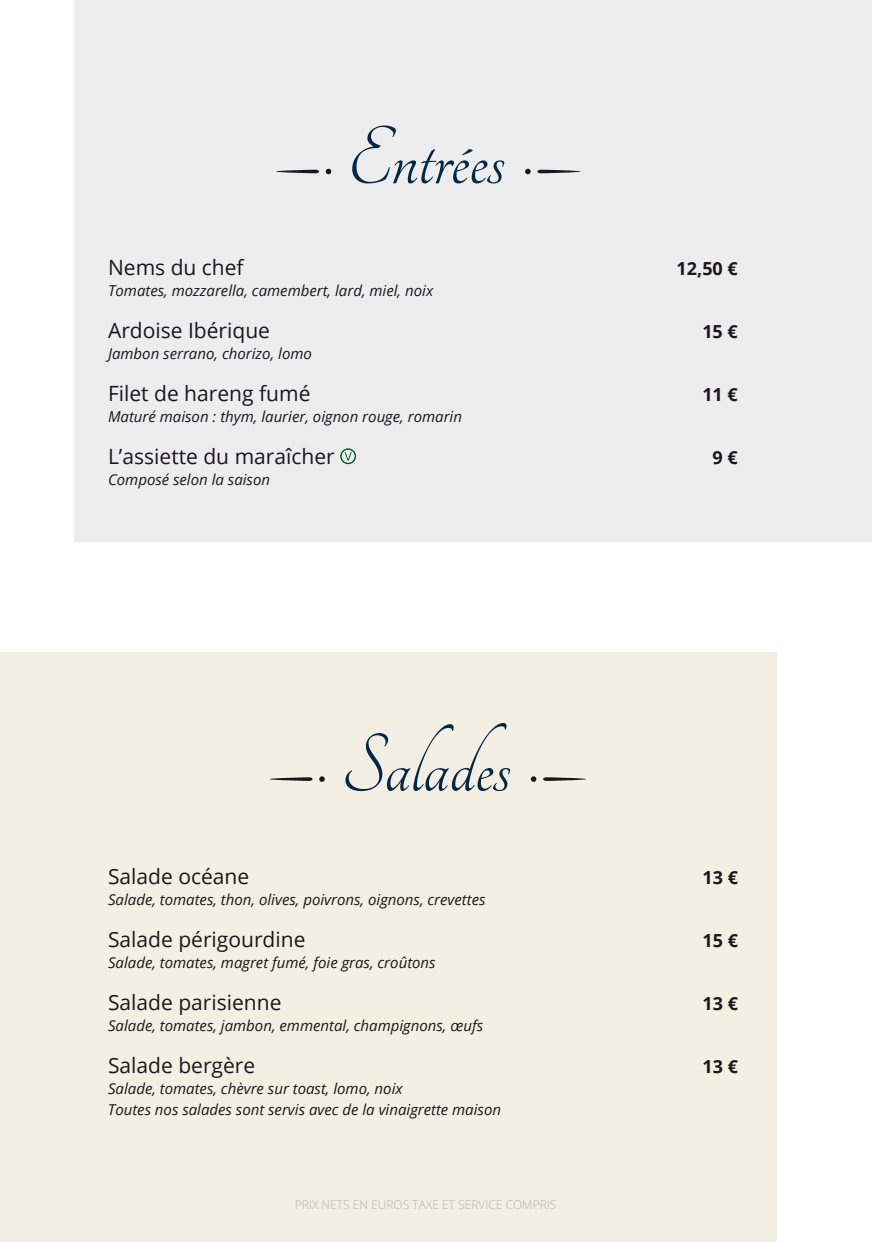
<style>
.page{position:relative;width:872px;height:1242px;background:#fff}
.page>*{position:absolute;margin:0;border:0;box-sizing:border-box;transform-origin:0 0}
.Titre{font:90px "Tangerine";color:#002949}
.Texte{font:21px "Open Sans";color:#1a171c}
.Prix{font:700 18px "Open Sans";color:#1a171c}
.Sous_Titre{font:italic 15px "Open Sans";color:#1a171c}
.Sous_Titre-2{font:300 12px "Open Sans";color:#b1b3b4}
</style>
<div class="page">
<div style="left:0;top:653px;width:776px;height:589px;background:#f3f0e3"></div>
<div style="left:74px;top:0;width:798px;height:542px;background:#ededee"></div>
<svg style="left:531px;top:776px;width:5px;height:6px"></svg>
<svg style="left:525px;top:169px;width:5px;height:5px"></svg>
<svg style="left:543px;top:777px;width:43px;height:4px"></svg>
<svg style="left:537px;top:170px;width:43px;height:3px"></svg>
<svg style="left:319px;top:776px;width:6px;height:6px"></svg>
<svg style="left:326px;top:169px;width:5px;height:5px"></svg>
<svg style="left:269px;top:777px;width:43px;height:4px"></svg>
<svg style="left:276px;top:170px;width:43px;height:3px"></svg>
<div style="left:341px;top:449px;width:14px;height:15px;border:1px solid #005a28;border-radius:50%"></div>
<div style="left:341px;top:449px;width:14px;height:14px;border:1px solid #005a28;border-radius:50%"></div>
<svg style="left:344px;top:452px;width:8px;height:9px"></svg>
<p class="Titre" style="left:347px;top:115px;width:159px">Entrées</p>
<p class="Texte" style="left:108px;top:253px;width:137px">Nems du chef</p>
<p class="Sous_Titre" style="left:108px;top:280px;width:326px">Tomates, mozzarella, camembert, lard, miel, noix</p>
<p class="Texte" style="left:108px;top:316px;width:163px">Ardoise Ibérique</p>
<p class="Sous_Titre" style="left:108px;top:343px;width:205px">Jambon serrano, chorizo, lomo</p>
<p class="Texte" style="left:108px;top:379px;width:204px">Filet de hareng fumé</p>
<p class="Sous_Titre" style="left:108px;top:406px;width:355px">Maturé maison : thym, laurier, oignon rouge, romarin</p>
<p class="Texte" style="left:108px;top:442px;width:228px">L’assiette du maraîcher</p>
<p class="Sous_Titre" style="left:108px;top:469px;width:164px">Composé selon la saison</p>
<p class="Titre" style="left:341px;top:722px;width:171px">Salades</p>
<p class="Texte" style="left:108px;top:862px;width:143px">Salade océane</p>
<p class="Sous_Titre" style="left:108px;top:889px;width:379px">Salade, tomates, thon, olives, poivrons, oignons, crevettes</p>
<p class="Texte" style="left:108px;top:925px;width:199px">Salade périgourdine</p>
<p class="Sous_Titre" style="left:108px;top:952px;width:329px">Salade, tomates, magret fumé, foie gras, croûtons</p>
<p class="Texte" style="left:108px;top:988px;width:175px">Salade parisienne</p>
<p class="Sous_Titre" style="left:108px;top:1015px;width:376px">Salade, tomates, jambon, emmental, champignons, œufs</p>
<p class="Texte" style="left:108px;top:1051px;width:149px">Salade bergère</p>
<p class="Sous_Titre" style="left:108px;top:1078px;width:296px">Salade, tomates, chèvre sur toast, lomo, noix</p>
<p class="Sous_Titre" style="left:108px;top:1099px;width:395px">Toutes nos salades sont servis avec de la vinaigrette maison</p>
<p class="Sous_Titre-2" style="left:295px;top:1196px;width:263px">PRIX NETS EN EUROS TAXE ET SERVICE COMPRIS</p>
<p class="Prix" style="left:676px;top:255px;width:63px">12,50 €</p>
<p class="Prix" style="left:702px;top:318px;width:37px">15 €</p>
<p class="Prix" style="left:702px;top:381px;width:37px">11 €</p>
<p class="Prix" style="left:712px;top:444px;width:27px">9 €</p>
<p class="Prix" style="left:702px;top:864px;width:37px">13 €</p>
<p class="Prix" style="left:702px;top:927px;width:37px">15 €</p>
<p class="Prix" style="left:702px;top:990px;width:37px">13 €</p>
<p class="Prix" style="left:702px;top:1053px;width:37px">13 €</p>
</div>
